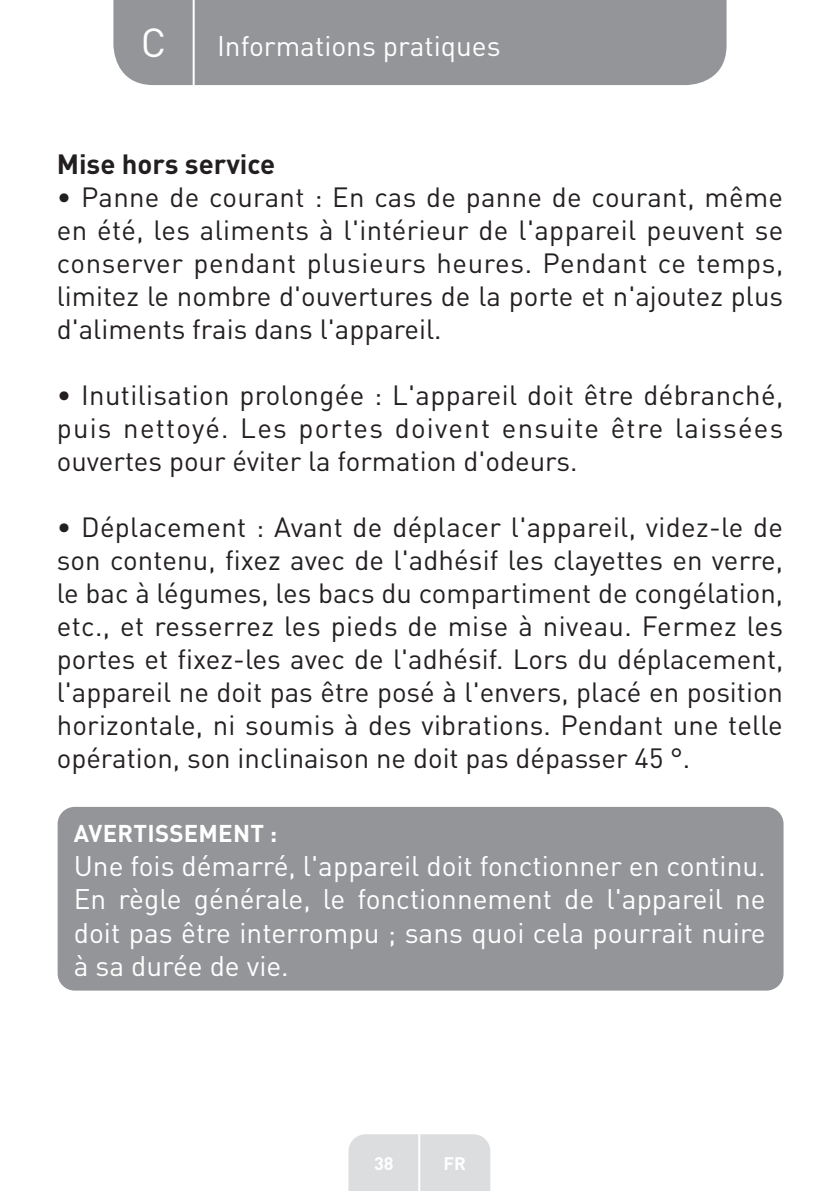
<style>
.page{position:relative;width:840px;height:1191px;background:#fff}
.page>*{position:absolute;margin:0;border:0;box-sizing:border-box;transform-origin:0 0}
.t1{font:40px "DIN Pro";color:#fff}
.t2{font:28px/33.6px "DIN Pro Regular";color:#fff;text-align:justify}
.t3{font:28px "DIN Pro";color:#fff}
.t4{font:27.6px/33px "DIN Pro";color:#231f20;text-align:justify}
.t5{font:700 27.6px "DIN Pro";color:#231f20}
.t6{font:24px "DIN Pro Bold";letter-spacing:.01em;color:#fff}
.t7{font:700 18px "DIN Pro";color:#fff}
</style>
<div class="page">
<div style="left:113px;top:0;width:613px;height:85px;background:#939598"></div>
<div style="left:348px;top:1134px;width:142px;height:57px;background:#dcdddf"></div>
<hr style="left:418px;top:1111px;width:2px;height:80px;background:#fff">
<hr style="left:192px;top:0;width:2px;height:88px;background:#fff">
<div style="left:58px;top:807px;width:725px;height:183px;background:#939598;border-radius:17px"></div>
<h1 class="t1" style="left:141px;top:15px;width:27px">C</h1>
<p class="t3" style="left:217px;top:27px;width:285px">Informations pratiques</p>
<p class="t5" style="left:57px;top:145px;width:220px">Mise hors service</p>
<p class="t4" style="left:57px;top:179px;width:727px">• Panne de courant : En cas de panne de courant, même en été, les aliments à l'intérieur de l'appareil peuvent se conserver pendant plusieurs heures. Pendant ce temps, limitez le nombre d'ouvertures de la porte et n'ajoutez plus d'aliments frais dans l'appareil.</p>
<p class="t4" style="left:57px;top:377px;width:727px">• Inutilisation prolongée : L'appareil doit être débranché, puis nettoyé. Les portes doivent ensuite être laissées ouvertes pour éviter la formation d'odeurs.</p>
<p class="t4" style="left:57px;top:509px;width:727px">• Déplacement : Avant de déplacer l'appareil, videz-le de son contenu, fixez avec de l'adhésif les clayettes en verre, le bac à légumes, les bacs du compartiment de congélation, etc., et resserrez les pieds de mise à niveau. Fermez les portes et fixez-les avec de l'adhésif. Lors du déplacement, l'appareil ne doit pas être posé à l'envers, placé en position horizontale, ni soumis à des vibrations. Pendant une telle opération, son inclinaison ne doit pas dépasser 45 °.</p>
<p class="t6" style="left:74px;top:817px;width:205px">AVERTISSEMENT :</p>
<p class="t2" style="left:74px;top:848px;width:693px">Une fois démarré, l'appareil doit fonctionner en continu.<br>En règle générale, le fonctionnement de l'appareil ne doit pas être interrompu ; sans quoi cela pourrait nuire à sa durée de vie.</p>
<p class="t7" style="left:374px;top:1150px;width:21px">38</p>
<p class="t7" style="left:443px;top:1150px;width:24px">FR</p>
</div>
